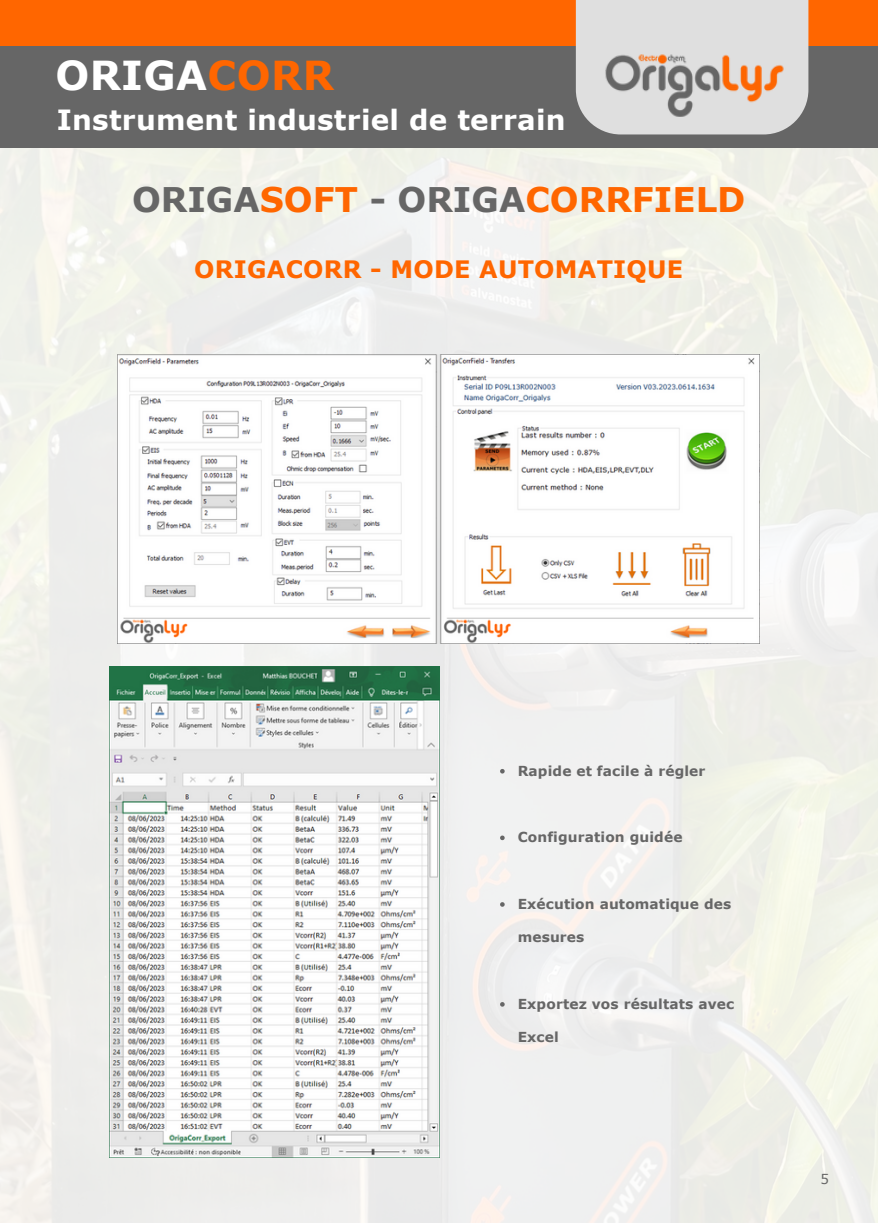
<style>
.page{position:relative;width:878px;height:1224px;background:#fff}
.page>*{position:absolute;margin:0;border:0;box-sizing:border-box;transform-origin:0 0}
.t1{font:700 40px "Verdana";letter-spacing:.01em;color:#fff}
.t2{font:700 34px "Verdana";color:#f60}
.t3{font:700 27.8px "Verdana";letter-spacing:.01em;color:#fff}
.t4{font:700 24px "Verdana";letter-spacing:.01em;color:#f60}
.t5{font:700 13.8px "Verdana";letter-spacing:.01em;color:#666}
.t6{font:13.4px "Verdana";color:#666}
.s1{color:#f60}
.s2{color:#666}
</style>
<div class="page">
<img style="left:0;top:147px;width:878px;height:1075px">
<div style="left:0;top:46px;width:878px;height:101px;background:#666"></div>
<div style="left:0;top:0;width:878px;height:46px;background:#f60"></div>
<div style="left:576px;top:0;width:232px;height:134px;background:#dfdfdf"></div>
<img style="left:597px;top:51px;width:191px;height:66px">
<img style="left:117px;top:355px;width:643px;height:289px">
<img style="left:110px;top:666px;width:329px;height:492px">
<svg style="left:500px;top:769px;width:5px;height:5px"></svg>
<svg style="left:500px;top:836px;width:5px;height:4px"></svg>
<svg style="left:500px;top:902px;width:5px;height:5px"></svg>
<svg style="left:500px;top:1002px;width:5px;height:5px"></svg>
<p class="t1" style="left:55px;top:50px;width:280px">ORIGA<span class="s1">CORR</span></p>
<p class="t3" style="left:57px;top:102px;width:510px">Instrument industriel de terrain</p>
<p class="t2" style="left:132px;top:178px;width:615px"><span class="s2">ORIGA</span>SOFT <span class="s2">- ORIGA</span>CORRFIELD</p>
<p class="t4" style="left:194px;top:254px;width:490px">ORIGACORR - MODE AUTOMATIQUE</p>
<p class="t5" style="left:518px;top:762px;width:189px">Rapide et facile à régler</p>
<p class="t5" style="left:518px;top:829px;width:166px">Configuration guidée</p>
<p class="t5" style="left:518px;top:895px;width:215px">Exécution automatique des</p>
<p class="t5" style="left:518px;top:928px;width:68px">mesures</p>
<p class="t5" style="left:518px;top:995px;width:218px">Exportez vos résultats avec</p>
<p class="t5" style="left:518px;top:1028px;width:43px">Excel</p>
<p class="t6" style="left:820px;top:1170px;width:10px">5</p>
</div>
